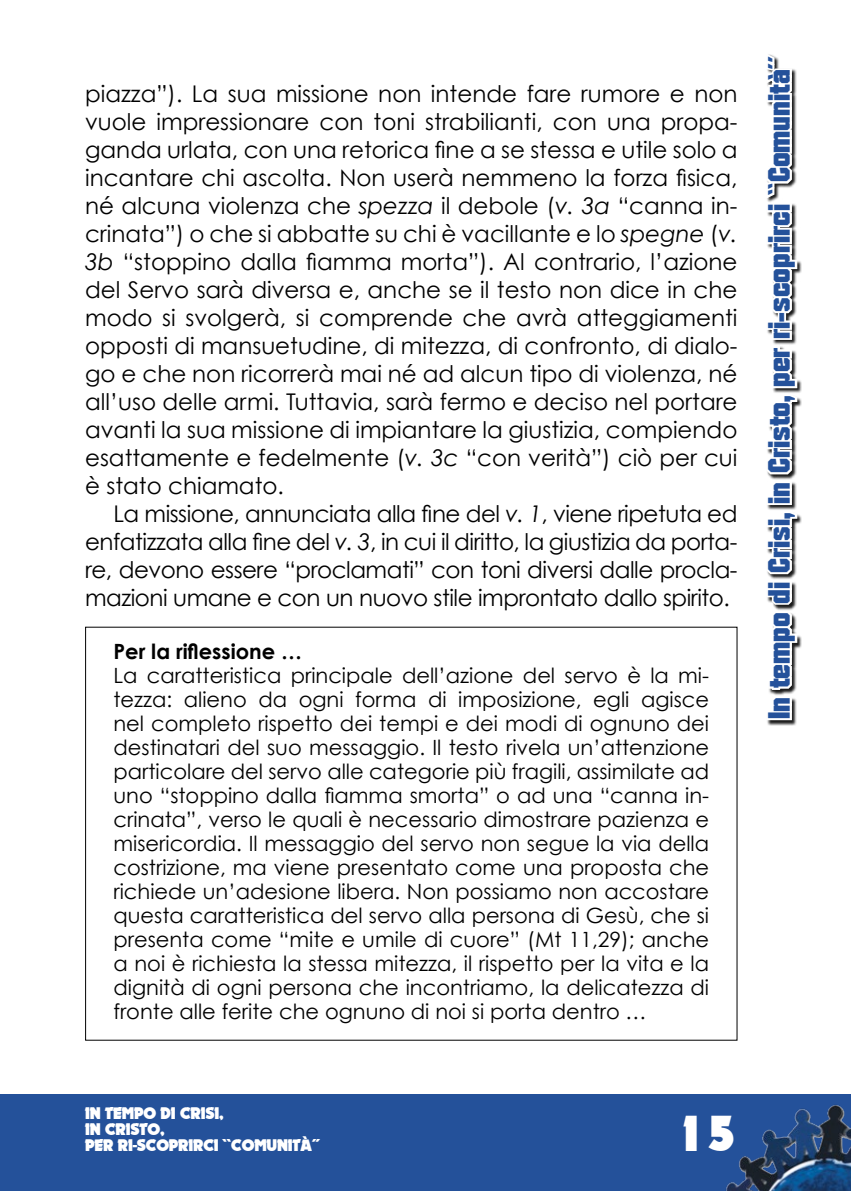
<style>
.page{position:relative;width:851px;height:1191px;background:#fff}
.page>*{position:absolute;margin:0;border:0;box-sizing:border-box;transform-origin:0 0}
.t1{font:48px "November";color:#fff}
.t2{font:30px "Autumn";color:#24519a}
.t3{font:23px/28px "Century Gothic";letter-spacing:-.01em;color:#000;text-align:justify}
.t4{font:21px/24px "Century Gothic";color:#000;text-align:justify}
.t5{font:700 21px "Century Gothic";color:#000}
.t6{font:16px/16px "November";letter-spacing:-.01em;color:#fff}
.s1{font-style:italic}
</style>
<div class="page">
<div style="left:0;top:1094px;width:850px;height:97px;background:#24519a"></div>
<img style="left:726px;top:1105px;width:124px;height:86px">
<div style="left:766px;top:54px;width:35px;height:671px;background:#000;opacity:.9"></div>
<div style="left:766px;top:710px;width:25px;height:10px;border:4px solid #fff"></div>
<svg style="left:766px;top:586px;width:33px;height:129px"></svg>
<div style="left:771px;top:580px;width:20px;height:10px;border:4px solid #fff"></div>
<svg style="left:766px;top:509px;width:33px;height:67px"></svg>
<div style="left:771px;top:495px;width:20px;height:10px;border:4px solid #fff"></div>
<svg style="left:766px;top:325px;width:33px;height:175px"></svg>
<div style="left:771px;top:320px;width:20px;height:10px;border:4px solid #fff"></div>
<div style="left:777px;top:310px;width:9px;height:13px;border:4px solid #fff"></div>
<svg style="left:769px;top:208px;width:30px;height:107px"></svg>
<div style="left:771px;top:203px;width:20px;height:9px;border:4px solid #fff"></div>
<svg style="left:766px;top:54px;width:29px;height:148px"></svg>
<p class="t3" style="left:85px;top:80px;width:654px">piazza”). La sua missione non intende fare rumore e non vuole impressionare con toni strabilianti, con una propa&shy;ganda urlata, con una retorica fine a se stessa e utile solo a incantare chi ascolta. Non userà nemmeno la forza fisica, né alcuna violenza che <span class="s1">spezza</span> il debole (<span class="s1">v. 3a</span> “canna in&shy;crinata”) o che si abbatte su chi è vacillante e lo <span class="s1">spegne</span> (<span class="s1">v.<br>3b</span> “stoppino dalla fiamma morta”). Al contrario, l’azione del Servo sarà diversa e, anche se il testo non dice in che modo si svolgerà, si comprende che avrà atteggiamenti opposti di mansuetudine, di mitezza, di confronto, di dialo&shy;go e che non ricorrerà mai né ad alcun tipo di violenza, né all’uso delle armi. Tuttavia, sarà fermo e deciso nel portare avanti la sua missione di impiantare la giustizia, compiendo esattamente e fedelmente (<span class="s1">v. 3c</span> “con verità”) ciò per cui è stato chiamato.</p>
<p class="t3" style="left:85px;top:500px;width:654px;text-indent:28px">La missione, annunciata alla fine del <span class="s1">v. 1</span>, viene ripetuta ed enfatizzata alla fine del <span class="s1">v. 3</span>, in cui il diritto, la giustizia da porta&shy;re, devono essere “proclamati” con toni diversi dalle procla&shy;mazioni umane e con un nuovo stile improntato dallo spirito.</p>
<p class="t5" style="left:113px;top:637px;width:190px">Per la riflessione …</p>
<p class="t4" style="left:113px;top:662px;width:597px">La caratteristica principale dell’azione del servo è la mi&shy;tezza: alieno da ogni forma di imposizione, egli agisce nel completo rispetto dei tempi e dei modi di ognuno dei destinatari del suo messaggio. Il testo rivela un’attenzione particolare del servo alle categorie più fragili, assimilate ad uno “stoppino dalla fiamma smorta” o ad una “canna in&shy;crinata”, verso le quali è necessario dimostrare pazienza e misericordia. Il messaggio del servo non segue la via della costrizione, ma viene presentato come una proposta che richiede un’adesione libera. Non possiamo non accostare questa caratteristica del servo alla persona di Gesù, che si presenta come “mite e umile di cuore” (Mt 11,29); anche a noi è richiesta la stessa mitezza, il rispetto per la vita e la dignità di ogni persona che incontriamo, la delicatezza di fronte alle ferite che ognuno di noi si porta dentro …</p>
<h2 class="t2" style="left:760px;top:719px;width:664px;rotate:-90deg">In tempo di Crisi, in Cristo, per ri-scoprirci ``Comunità´´</h2>
<p class="t6" style="left:85px;top:1106px;width:235px">IN TEMPO DI CRISI,<br>IN CRISTO,<br>PER RI-SCOPRIRCI ``COMUNITÀ´´</p>
<h1 class="t1" style="left:676px;top:1105px;width:63px">15</h1>
</div>
